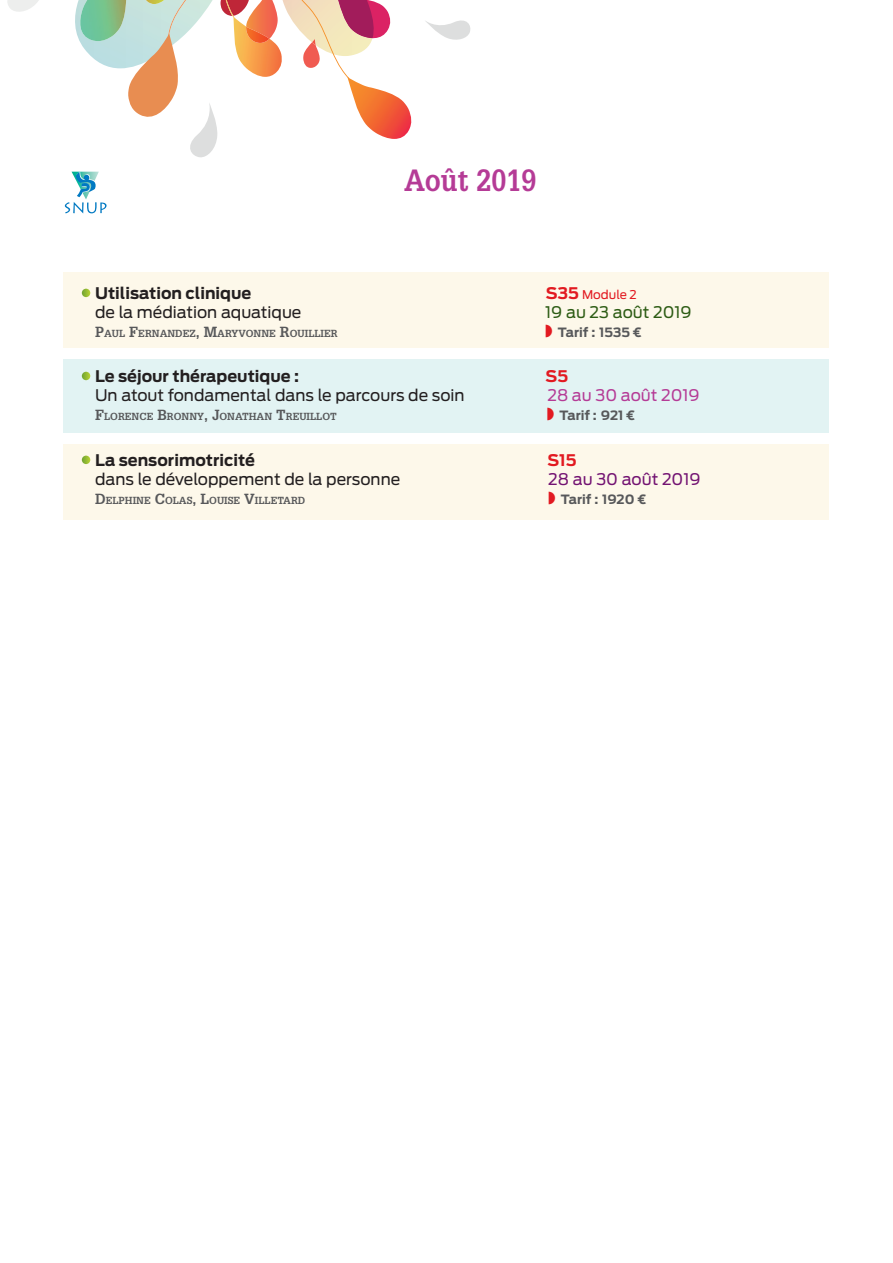
<style>
.page{position:relative;width:893px;height:1263px;background:#fff}
.page>*{position:absolute;margin:0;border:0;box-sizing:border-box;transform-origin:0 0}
.t1{font:700 30px "Glypha LT Std";color:#b53b96;scale:.9 1}
.t2{font:15.9px "Antenna";color:#231f20}
.t3{font:700 15.9px "Antenna";color:#231f20}
.t4{font:15.9px "Antenna";color:#2d5c14}
.t5{font:15.9px "Antenna";color:#b53b96}
.t6{font:15.9px "Antenna";color:#731372}
.t7{font:700 15.9px "Antenna";color:#e21a21}
.t8{font:700 12.75px "Antenna";color:#57585a}
.t9{font:12px "Antenna";color:#e21a21}
.t10{font:700 10.05px "Glypha LT Std";color:#57585a}
.s1{font-weight:700;font-size:15.9px}
.s2{font-size:14.4px}
</style>
<div class="page">
<div style="left:64px;top:272px;width:765px;height:75px;background:#fdf8ea"></div>
<div style="left:64px;top:444px;width:765px;height:75px;background:#fdf8ea"></div>
<div style="left:64px;top:359px;width:765px;height:73px;background:#e2f3f3"></div>
<svg style="left:65px;top:171px;width:42px;height:42px"></svg>
<svg style="left:82px;top:289px;width:8px;height:8px"></svg>
<svg style="left:82px;top:372px;width:8px;height:8px"></svg>
<svg style="left:82px;top:456px;width:8px;height:8px"></svg>
<img style="left:75px;top:0;width:53px;height:68px">
<svg style="left:7px;top:0;width:32px;height:12px"></svg>
<svg style="left:425px;top:20px;width:46px;height:20px"></svg>
<img style="left:79px;top:0;width:47px;height:41px">
<img style="left:391px;top:93px;width:21px;height:46px">
<svg style="left:128px;top:0;width:263px;height:158px"></svg>
<h1 class="t1" style="left:404px;top:162px;width:148px">Août 2019</h1>
<h2 class="t3" style="left:95px;top:283px;width:158px">Utilisation clinique</h2>
<p class="t9" style="left:546px;top:287px;width:93px"><span class="s1">S35</span> Module 2</p>
<h2 class="t2" style="left:95px;top:303px;width:208px">de la médiation aquatique</h2>
<h2 class="t4" style="left:545px;top:303px;width:148px">19 au 23 août 2019</h2>
<p class="t10" style="left:95px;top:327px;width:244px"><span class="s2">P</span>AUL <span class="s2">F</span>ERNANDEZ<span class="s2">, M</span>ARYVONNE <span class="s2">R</span>OUILLIER</p>
<p class="t8" style="left:558px;top:325px;width:86px">Tarif : 1535 €</p>
<h2 class="t3" style="left:95px;top:366px;width:205px">Le séjour thérapeutique :</h2>
<h2 class="t7" style="left:546px;top:366px;width:24px">S5</h2>
<h2 class="t2" style="left:95px;top:386px;width:371px">Un atout fondamental dans le parcours de soin</h2>
<h2 class="t5" style="left:547px;top:386px;width:154px">28 au 30 août 2019</h2>
<p class="t10" style="left:95px;top:410px;width:243px"><span class="s2">F</span>LORENCE <span class="s2">B</span>RONNY<span class="s2">, J</span>ONATHAN <span class="s2">T</span>REUILLOT</p>
<p class="t8" style="left:559px;top:408px;width:78px">Tarif : 921 €</p>
<h2 class="t3" style="left:95px;top:450px;width:161px">La sensorimotricité</h2>
<h2 class="t7" style="left:547px;top:450px;width:31px">S15</h2>
<h2 class="t2" style="left:95px;top:469px;width:307px">dans le développement de la personne</h2>
<h2 class="t6" style="left:548px;top:469px;width:154px">28 au 30 août 2019</h2>
<p class="t10" style="left:95px;top:494px;width:211px"><span class="s2">D</span>ELPHINE <span class="s2">C</span>OLAS<span class="s2">, L</span>OUISE <span class="s2">V</span>ILLETARD</p>
<p class="t8" style="left:561px;top:492px;width:87px">Tarif : 1920 €</p>
</div>
